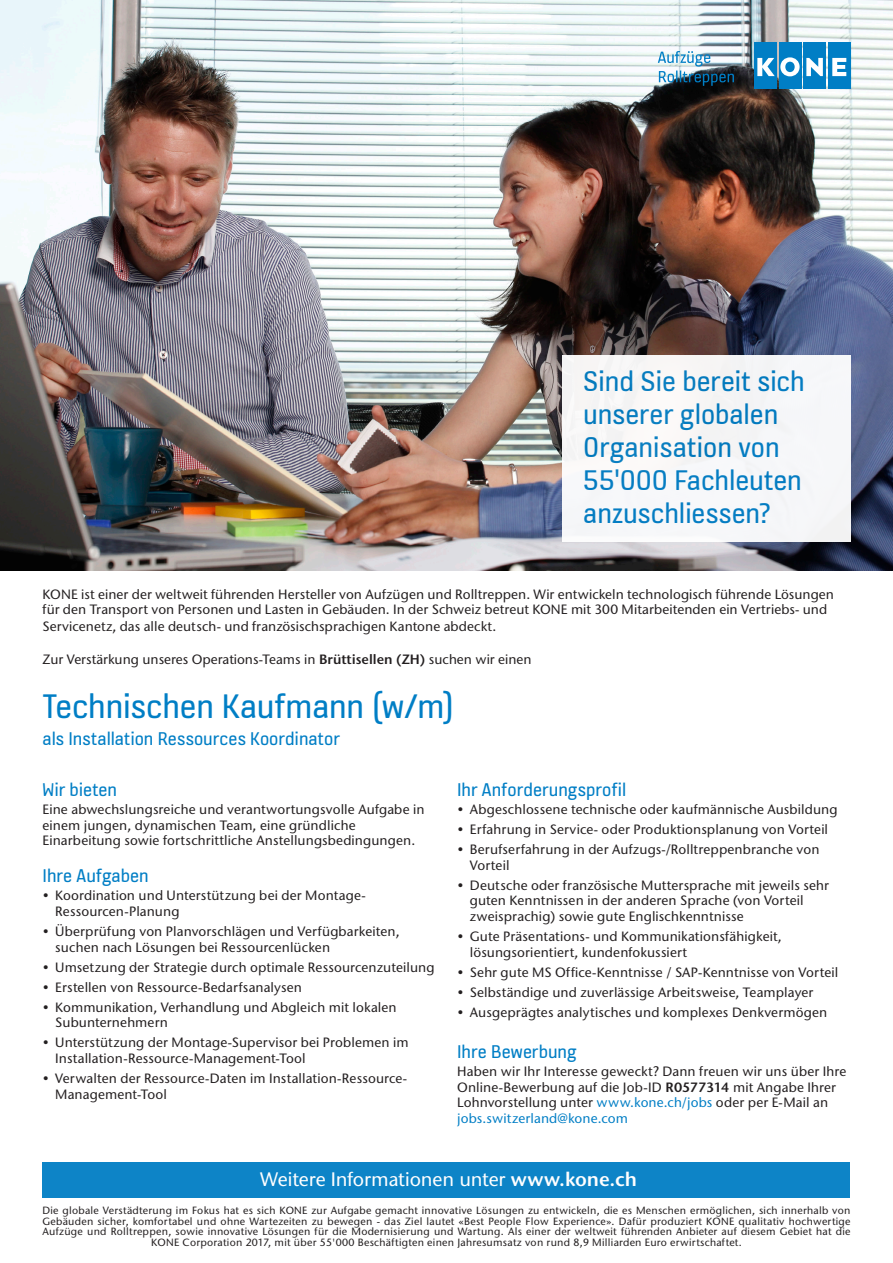
<style>
.page{position:relative;width:893px;height:1263px;background:#fff}
.page>*{position:absolute;margin:0;border:0;box-sizing:border-box;transform-origin:0 0}
.Position_name{font:36px "KONE Information v 13";letter-spacing:-.005em;color:#007ec5}
.t1{font:30px/33px "KONE Information v 13";letter-spacing:-.005em;color:#007ec5}
.Subtitle{font:19.5px "KONE Information v 13";color:#007ec5}
.t2{font:500 19.5px "Stone Sans ITC Std";letter-spacing:-.005em;color:#fff}
.Position_name-2{font:19.5px "KONE Information v 13";color:#007ec5}
.Bullet_text{font:500 13.5px/15.8px "Stone Sans ITC Std";letter-spacing:.01em;color:#231f20}
.Intro{font:500 13.5px/15.8px "Stone Sans ITC Std";letter-spacing:.005em;color:#231f20}
.t3{font:500 10.5px/10.5px "Stone Sans ITC Std";letter-spacing:.025em;color:#231f20;text-align:center}
.s1{font-weight:600}
.s2{color:#007ec5}
</style>
<div class="page">
<img style="left:0;top:0;width:893px;height:570px">
<div style="left:562px;top:355px;width:288px;height:186px;background:#f6f7f8"></div>
<div style="left:43px;top:1162px;width:807px;height:35px;background:#0d84c7"></div>
<div style="left:754px;top:43px;width:22px;height:46px;background:#007ec5"></div>
<div style="left:803px;top:43px;width:23px;height:46px;background:#007ec5"></div>
<svg style="left:806px;top:58px;width:17px;height:18px"></svg>
<div style="left:779px;top:43px;width:22px;height:46px;background:#007ec5"></div>
<svg style="left:757px;top:57px;width:43px;height:19px"></svg>
<div style="left:828px;top:43px;width:22px;height:46px;background:#007ec5"></div>
<svg style="left:832px;top:58px;width:14px;height:18px"></svg>
<svg style="left:658px;top:51px;width:76px;height:35px"></svg>
<h2 class="t1" style="left:583px;top:364px;width:223px">Sind Sie bereit sich unserer globalen<br>Organisation von<br>55'000 Fachleuten anzuschliessen?</h2>
<p class="Intro" style="left:43px;top:587px;width:793px;line-height:15px">KONE ist einer der weltweit führenden Hersteller von Aufzügen und Rolltreppen. Wir entwickeln technologisch führende Lösungen für den Transport von Personen und Lasten in Gebäuden. In der Schweiz betreut KONE mit 300 Mitarbeitenden ein Vertriebs- und</p>
<p class="Intro" style="left:43px;top:618px;width:455px">Servicenetz, das alle deutsch- und französischsprachigen Kantone abdeckt.</p>
<p class="Intro" style="left:43px;top:651px;width:490px">Zur Verstärkung unseres Operations-Teams in <span class="s1">Brüttisellen (ZH)</span> suchen wir einen</p>
<p class="Position_name" style="left:43px;top:683px;width:413px">Technischen Kaufmann (w/m)</p>
<p class="Position_name-2" style="left:43px;top:726px;width:299px">als Installation Ressources Koordinator</p>
<p class="Subtitle" style="left:43px;top:777px;width:76px">Wir bieten</p>
<p class="Intro" style="left:43px;top:801px;width:383px">Eine abwechslungsreiche und verantwortungsvolle Aufgabe in einem jungen, dynamischen Team, eine gründliche<br>Einarbeitung sowie fortschrittliche Anstellungsbedingungen.</p>
<p class="Subtitle" style="left:43px;top:863px;width:108px">Ihre Aufgaben</p>
<p class="Bullet_text" style="left:55px;top:887px;width:312px;text-indent:-13px">• Koordination und Unterstützung bei der Montage-<br>Ressourcen-Planung</p>
<p class="Bullet_text" style="left:55px;top:923px;width:346px;text-indent:-13px">• Überprüfung von Planvorschlägen und Verfügbarkeiten, suchen nach Lösungen bei Ressourcenlücken</p>
<p class="Bullet_text" style="left:43px;top:959px;width:393px">• Umsetzung der Strategie durch optimale Ressourcenzuteilung</p>
<p class="Bullet_text" style="left:43px;top:979px;width:261px">• Erstellen von Ressource-Bedarfsanalysen</p>
<p class="Bullet_text" style="left:55px;top:999px;width:343px;text-indent:-13px">• Kommunikation, Verhandlung und Abgleich mit lokalen<br>Subunternehmern</p>
<p class="Bullet_text" style="left:55px;top:1035px;width:355px;text-indent:-13px">• Unterstützung der Montage-Supervisor bei Problemen im<br>Installation-Ressource-Management-Tool</p>
<p class="Bullet_text" style="left:55px;top:1070px;width:353px;text-indent:-13px">• Verwalten der Ressource-Daten im Installation-Ressource-<br>Management-Tool</p>
<p class="Subtitle" style="left:457px;top:777px;width:171px">Ihr Anforderungsprofil</p>
<p class="Bullet_text" style="left:457px;top:801px;width:382px">• Abgeschlossene technische oder kaufmännische Ausbildung</p>
<p class="Bullet_text" style="left:457px;top:821px;width:373px">• Erfahrung in Service- oder Produktionsplanung von Vorteil</p>
<p class="Bullet_text" style="left:470px;top:841px;width:351px;text-indent:-13px">• Berufserfahrung in der Aufzugs-/Rolltreppenbranche von<br>Vorteil</p>
<p class="Bullet_text" style="left:470px;top:877px;width:361px;text-indent:-13px">• Deutsche oder französische Muttersprache mit jeweils sehr guten Kenntnissen in der anderen Sprache (von Vorteil zweisprachig) sowie gute Englischkenntnisse</p>
<p class="Bullet_text" style="left:470px;top:928px;width:313px;text-indent:-13px">• Gute Präsentations- und Kommunikationsfähigkeit, lösungsorientiert, kundenfokussiert</p>
<p class="Bullet_text" style="left:457px;top:964px;width:383px">• Sehr gute MS Office-Kenntnisse / SAP-Kenntnisse von Vorteil</p>
<p class="Bullet_text" style="left:457px;top:984px;width:358px">• Selbständige und zuverlässige Arbeitsweise, Teamplayer</p>
<p class="Bullet_text" style="left:457px;top:1004px;width:372px">• Ausgeprägtes analytisches und komplexes Denkvermögen</p>
<p class="Subtitle" style="left:457px;top:1039px;width:121px">Ihre Bewerbung</p>
<p class="Intro" style="left:457px;top:1063px;width:391px">Haben wir Ihr Interesse geweckt? Dann freuen wir uns über Ihre Online-Bewerbung auf die Job-ID <span class="s1">R0577314</span> mit Angabe Ihrer Lohnvorstellung unter <span class="s2">www.kone.ch/jobs</span> oder per E-Mail an <span class="s2">jobs.switzerland@kone.com</span></p>
<h3 class="t2" style="left:260px;top:1167px;width:378px">Weitere Informationen unter <span class="s1">www.kone.ch</span></h3>
<p class="t3" style="left:43px;top:1205px;width:809px">Die globale Verstädterung im Fokus hat es sich KONE zur Aufgabe gemacht innovative Lösungen zu entwickeln, die es Menschen ermöglichen, sich innerhalb von Gebäuden sicher, komfortabel und ohne Wartezeiten zu bewegen - das Ziel lautet «Best People Flow Experience». Dafür produziert KONE qualitativ hochwertige Aufzüge und Rolltreppen, sowie innovative Lösungen für die Modernisierung und Wartung. Als einer der weltweit führenden Anbieter auf diesem Gebiet hat die KONE Corporation 2017, mit über 55'000 Beschäftigten einen Jahresumsatz von rund 8,9 Milliarden Euro erwirtschaftet.</p>
</div>
